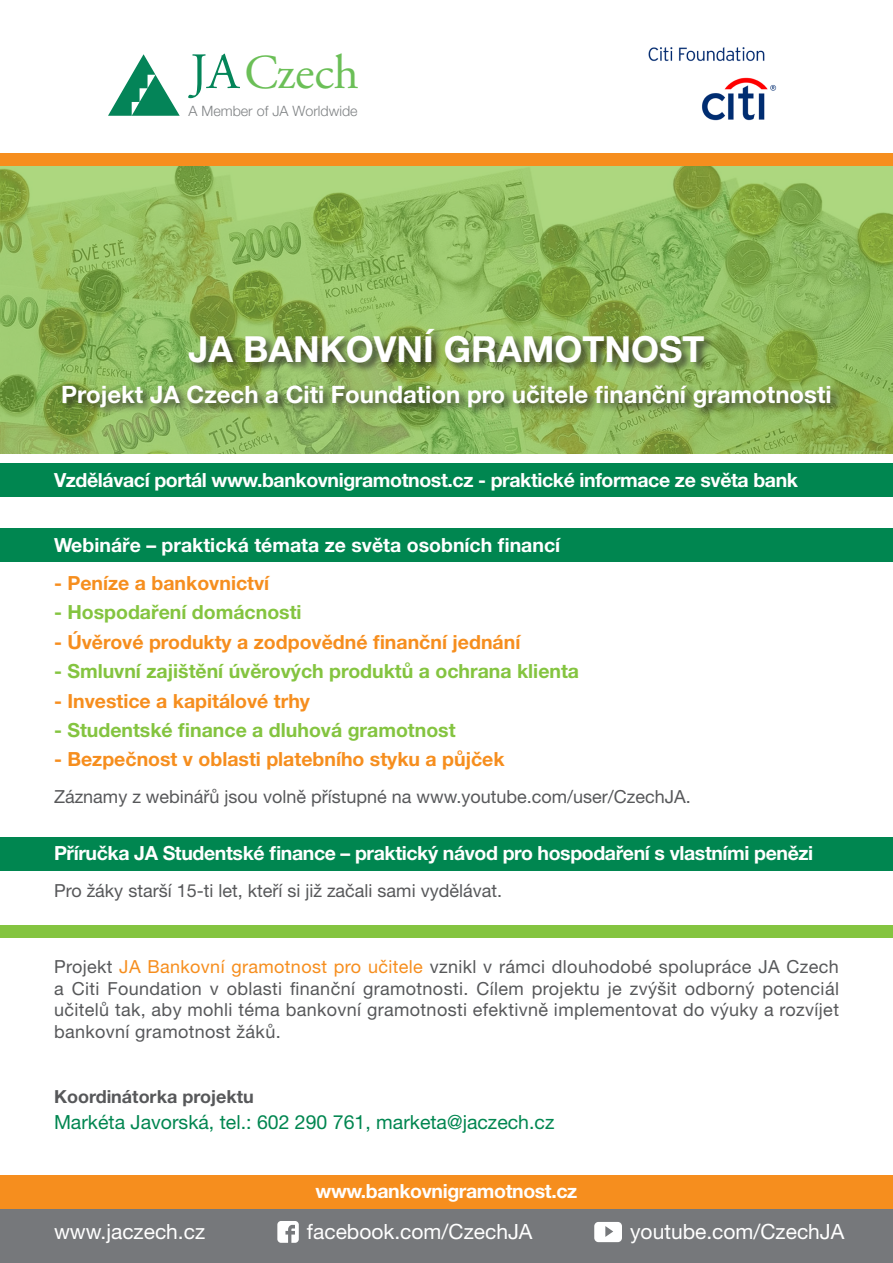
<style>
.page{position:relative;width:893px;height:1263px;background:#fff}
.page>*{position:absolute;margin:0;border:0;box-sizing:border-box;transform-origin:0 0}
.t1{font:48.45px "Adobe Garamond Pro";letter-spacing:-.005em;color:#6bbf57}
.t2{font:700 36px "Helvetica Neue";color:#fff}
.t3{font:700 24px "Helvetica Neue";color:#fff}
.t4{font:21px "Helvetica Neue";color:#fff}
.t5{font:700 19.5px "Helvetica Neue";letter-spacing:-.02em;color:#fff}
.t6{font:700 19.5px "Helvetica Neue";color:#f68e1e}
.t7{font:700 19.5px "Helvetica Neue";color:#84c440}
.t8{font:19.5px "Helvetica Neue";color:#008650}
.t9{font:700 19.5px "Helvetica Neue";color:#fff}
.t10{font:18px/21.6px "Helvetica Neue";color:#57585a;text-align:justify}
.t11{font:700 18px "Helvetica Neue";color:#57585a}
.t12{font:300 14.25px "Helvetica Neue";color:#808385}
.s1{color:#f68e1e}
</style>
<div class="page">
<div style="left:0;top:837px;width:893px;height:34px;background:#008650"></div>
<div style="left:0;top:528px;width:893px;height:34px;background:#008650"></div>
<svg style="left:188px;top:54px;width:52px;height:44px"></svg>
<svg style="left:108px;top:54px;width:72px;height:62px"></svg>
<img style="left:648px;top:47px;width:129px;height:74px">
<svg style="left:0;top:165px;width:893px;height:288px;background:#93bb60"></svg>
<div style="left:61px;top:327px;width:781px;height:91px;background:#231f20;opacity:.75"></div>
<div style="left:0;top:1209px;width:893px;height:54px;background:#76787b"></div>
<svg style="left:277px;top:1221px;width:22px;height:22px"></svg>
<svg style="left:594px;top:1222px;width:28px;height:20px"></svg>
<div style="left:0;top:464px;width:893px;height:33px;background:#008650"></div>
<div style="left:0;top:1175px;width:893px;height:34px;background:#f68e1e"></div>
<div style="left:0;top:926px;width:893px;height:12px;background:#84c440"></div>
<div style="left:0;top:153px;width:893px;height:12px;background:#f68e1e"></div>
<p class="t1" style="left:244px;top:44px;width:116px">Czech</p>
<p class="t12" style="left:188px;top:102px;width:171px">A Member of JA Worldwide</p>
<p class="t2" style="left:188px;top:321px;width:518px">JA BANKOVNÍ GRAMOTNOST</p>
<p class="t3" style="left:61px;top:375px;width:772px">Projekt JA Czech a Citi Foundation pro učitele finanční gramotnosti</p>
<p class="t5" style="left:54px;top:465px;width:746px">Vzdělávací portál www.bankovnigramotnost.cz - praktické informace ze světa bank</p>
<p class="t9" style="left:54px;top:529px;width:508px">Webináře – praktická témata ze světa osobních financí</p>
<p class="t6" style="left:54px;top:568px;width:217px">- Peníze a bankovnictví</p>
<p class="t7" style="left:54px;top:597px;width:249px">- Hospodaření domácnosti</p>
<p class="t6" style="left:54px;top:626px;width:468px">- Úvěrové produkty a zodpovědné finanční jednání</p>
<p class="t7" style="left:54px;top:656px;width:527px">- Smluvní zajištění úvěrových produktů a ochrana klienta</p>
<p class="t6" style="left:54px;top:685px;width:258px">- Investice a kapitálové trhy</p>
<p class="t7" style="left:54px;top:715px;width:403px">- Studentské finance a dluhová gramotnost</p>
<p class="t6" style="left:54px;top:744px;width:452px">- Bezpečnost v oblasti platebního styku a půjček</p>
<p class="t10" style="left:54px;top:787px;width:638px">Záznamy z webinářů jsou volně přístupné na www.youtube.com/user/CzechJA.</p>
<p class="t5" style="left:54px;top:838px;width:761px">Příručka JA Studentské finance – praktický návod pro hospodaření s vlastními penězi</p>
<p class="t10" style="left:54px;top:881px;width:449px">Pro žáky starší 15-ti let, kteří si již začali sami vydělávat.</p>
<p class="t10" style="left:54px;top:957px;width:786px">Projekt <span class="s1">JA Bankovní gramotnost pro učitele</span> vznikl v rámci dlouhodobé spolupráce JA Czech a Citi Foundation v oblasti finanční gramotnosti. Cílem projektu je zvýšit odborný potenciál učitelů tak, aby mohli téma bankovní gramotnosti efektivně implementovat do výuky a rozvíjet bankovní gramotnost žáků.</p>
<p class="t11" style="left:54px;top:1082px;width:201px">Koordinátorka projektu</p>
<p class="t8" style="left:54px;top:1108px;width:502px">Markéta Javorská, tel.: 602 290 761, marketa@jaczech.cz</p>
<p class="t5" style="left:316px;top:1176px;width:263px">www.bankovnigramotnost.cz</p>
<p class="t4" style="left:54px;top:1217px;width:153px">www.jaczech.cz</p>
<p class="t4" style="left:307px;top:1217px;width:227px">facebook.com/CzechJA</p>
<p class="t4" style="left:630px;top:1216px;width:216px">youtube.com/CzechJA</p>
</div>
